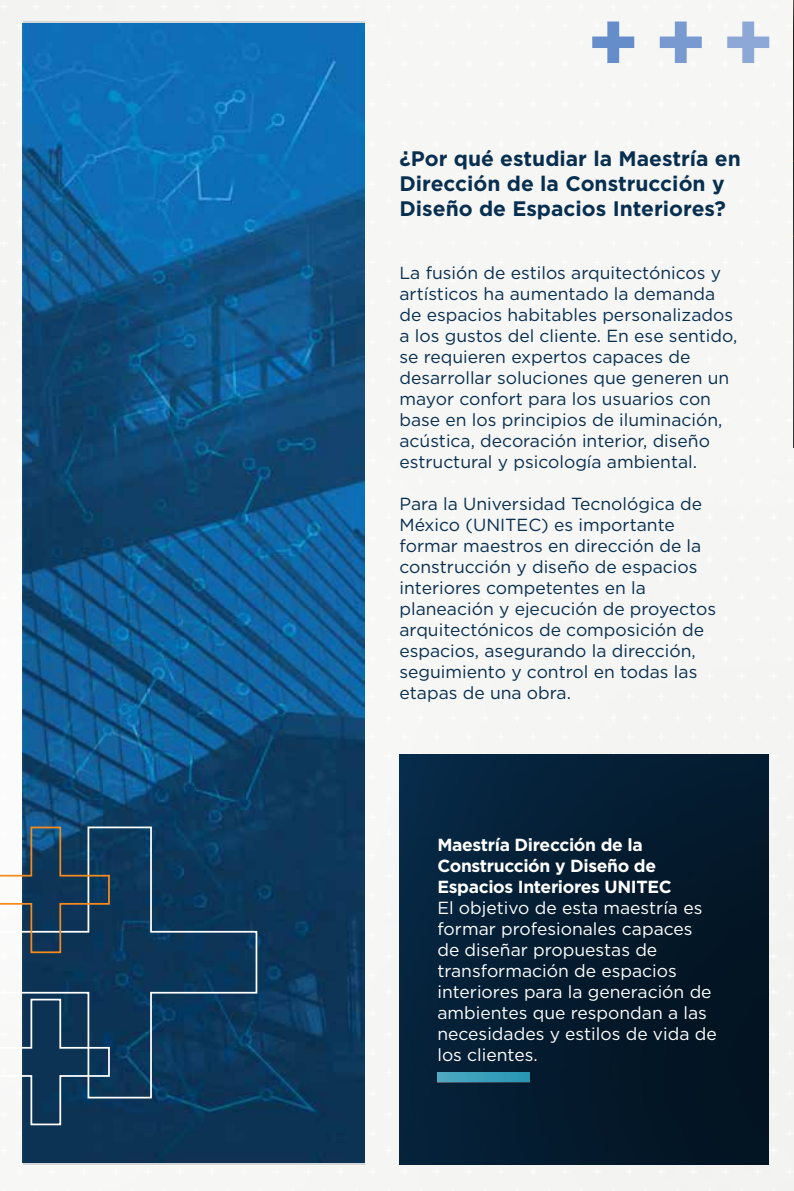
<style>
.page{position:relative;width:794px;height:1191px;background:#f7f7f6}
.page>*{position:absolute;margin:0;border:0;box-sizing:border-box;transform-origin:0 0}
.t1{font:700 21px/25.2px "Gotham";color:#082f50}
.t2{font:17.5px/21px "Gotham";color:#082f50}
.t3{font:17.5px/21px "Gotham";color:#fff}
.t4{font:700 17.5px/21px "Gotham";letter-spacing:-.02em;color:#fff}
</style>
<div class="page">
<div style="left:399px;top:754px;width:370px;height:411px;background:linear-gradient(to right,#06253f,#031422)"></div>
<img style="left:793px;top:0;width:1px;height:447px">
<svg style="left:660px;top:22px;width:42px;height:41px"></svg>
<svg style="left:727px;top:22px;width:42px;height:41px"></svg>
<svg style="left:592px;top:22px;width:42px;height:41px"></svg>
<img style="left:23px;top:24px;width:341px;height:1138px">
<svg style="left:22px;top:825px;width:236px;height:274px;background:#113c5f"></svg>
<svg style="left:0;top:825px;width:111px;height:129px"></svg>
<svg style="left:22px;top:997px;width:89px;height:129px;background:#1e4362"></svg>
<img style="left:437px;top:1072px;width:93px;height:10px">
<svg style="left:793px;top:31px;width:1px;height:336px"></svg>
<p class="t1" style="left:399px;top:145px;width:343px">¿Por qué estudiar la Maestría en<br>Dirección de la Construcción y<br>Diseño de Espacios Interiores?</p>
<p class="t2" style="left:399px;top:262px;width:339px">La fusión de estilos arquitectónicos y artísticos ha aumentado la demanda de espacios habitables personalizados a los gustos del cliente. En ese sentido, se requieren expertos capaces de desarrollar soluciones que generen un mayor confort para los usuarios con base en los principios de iluminación, acústica, decoración interior, diseño estructural y psicología ambiental.</p>
<p class="t2" style="left:399px;top:493px;width:318px">Para la Universidad Tecnológica de<br>México (UNITEC) es importante formar maestros en dirección de la construcción y diseño de espacios interiores competentes en la planeación y ejecución de proyectos arquitectónicos de composición de espacios, asegurando la dirección, seguimiento y control en todas las etapas de una obra.</p>
<p class="t4" style="left:437px;top:833px;width:236px">Maestría Dirección de la<br>Construcción y Diseño de<br>Espacios Interiores UNITEC</p>
<p class="t3" style="left:437px;top:896px;width:281px">El objetivo de esta maestría es formar profesionales capaces de diseñar propuestas de transformación de espacios interiores para la generación de ambientes que respondan a las necesidades y estilos de vida de los clientes.</p>
</div>
